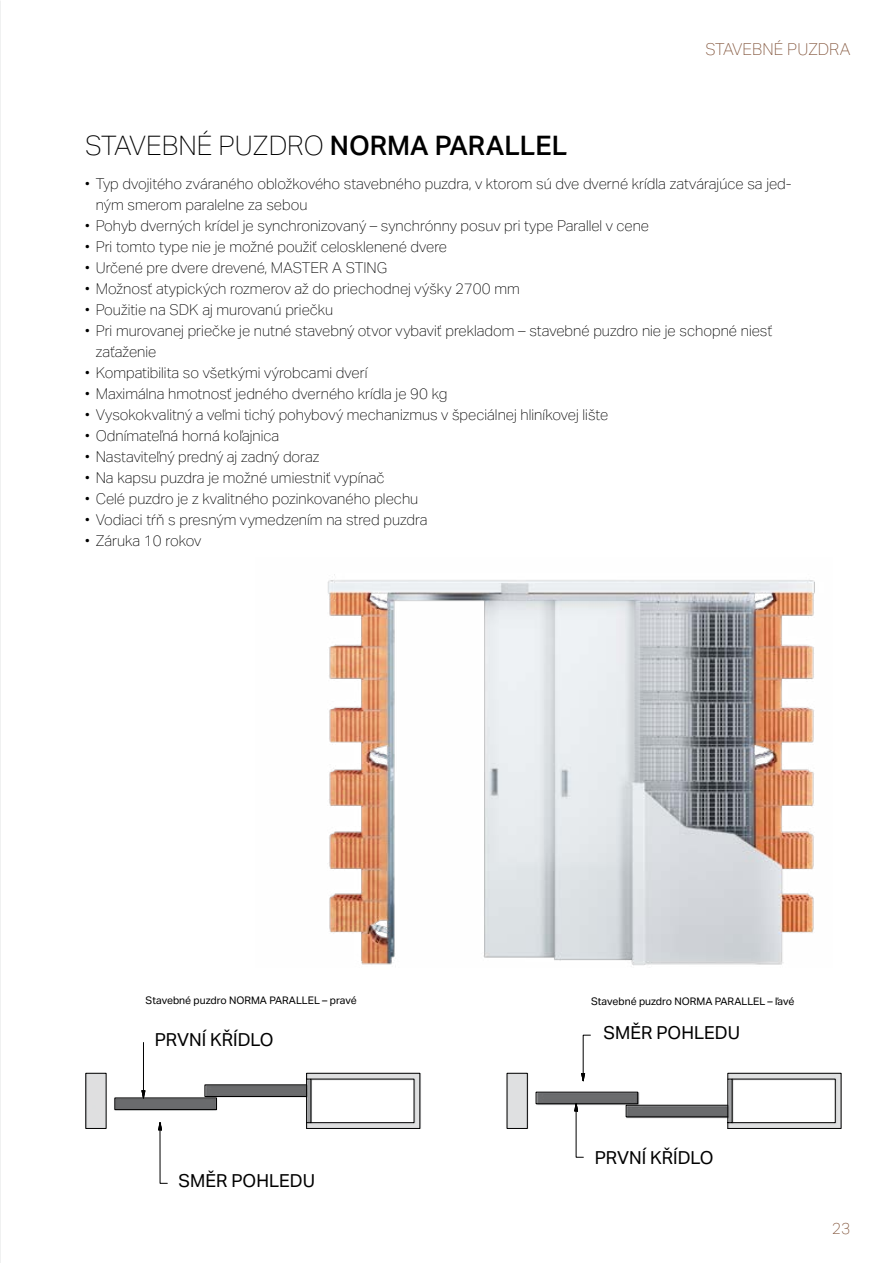
<style>
.page{position:relative;width:893px;height:1263px;background:#fff}
.page>*{position:absolute;margin:0;border:0;box-sizing:border-box;transform-origin:0 0}
.t1{font:100 27px "Aktiv Grotesk";color:#000}
.t2{font:18.75px "Aktiv Grotesk";color:#000}
.t3{font:18px "Aktiv Grotesk";color:#000}
.t4{font:100 16.5px "Aktiv Grotesk";color:#805238}
.t5{font:100 15.75px "Aktiv Grotesk";color:#805238}
.t6{font:100 15px/21px "Aktiv Grotesk";color:#000}
.t7{font:10.5px "Aktiv Grotesk";color:#000}
.s1{font-weight:500}
</style>
<div class="page">
<img style="left:0;top:0;width:1px;height:1263px">
<img style="left:85px;top:1073px;width:642px;height:56px">
<svg style="left:727px;top:1073px;width:114px;height:56px"></svg>
<div style="left:536px;top:1092px;width:102px;height:12px;border:1px solid #000"></div>
<div style="left:626px;top:1105px;width:102px;height:12px;border:1px solid #000"></div>
<svg style="left:306px;top:1073px;width:114px;height:56px"></svg>
<div style="left:205px;top:1085px;width:102px;height:12px;border:1px solid #000"></div>
<div style="left:115px;top:1098px;width:102px;height:12px;border:1px solid #000"></div>
<svg style="left:142px;top:1090px;width:3px;height:9px"></svg>
<hr style="left:143px;top:1042px;width:1px;height:49px;background:#000">
<svg style="left:574px;top:1102px;width:10px;height:55px"></svg>
<svg style="left:158px;top:1121px;width:10px;height:62px"></svg>
<svg style="left:581px;top:1035px;width:10px;height:47px"></svg>
<img style="left:327px;top:574px;width:488px;height:392px">
<p class="t4" style="left:705px;top:40px;width:147px">STAVEBNÉ PUZDRA</p>
<h1 class="t1" style="left:85px;top:130px;width:484px">STAVEBNÉ PUZDRO <span class="s1">NORMA PARALLEL</span></h1>
<p class="t6" style="left:96px;top:173px;width:697px;text-indent:-11px">• Typ dvojitého zváraného obložkového stavebného puzdra, v ktorom sú dve dverné krídla zatvárajúce sa jed&shy;ným smerom paralelne za sebou</p>
<p class="t6" style="left:85px;top:215px;width:566px">• Pohyb dverných krídel je synchronizovaný – synchrónny posuv pri type Parallel v cene</p>
<p class="t6" style="left:85px;top:236px;width:364px">• Pri tomto type nie je možné použiť celosklenené dvere</p>
<p class="t6" style="left:85px;top:257px;width:304px">• Určené pre dvere drevené, MASTER A STING</p>
<p class="t6" style="left:85px;top:278px;width:436px">• Možnosť atypických rozmerov až do priechodnej výšky 2700 mm</p>
<p class="t6" style="left:85px;top:299px;width:250px">• Použitie na SDK aj murovanú priečku</p>
<p class="t6" style="left:96px;top:320px;width:678px;text-indent:-11px">• Pri murovanej priečke je nutné stavebný otvor vybaviť prekladom – stavebné puzdro nie je schopné niesť zaťaženie</p>
<p class="t6" style="left:85px;top:362px;width:284px">• Kompatibilita so všetkými výrobcami dverí</p>
<p class="t6" style="left:85px;top:383px;width:364px">• Maximálna hmotnosť jedného dverného krídla je 90 kg</p>
<p class="t6" style="left:85px;top:404px;width:525px">• Vysokokvalitný a veľmi tichý pohybový mechanizmus v špeciálnej hliníkovej lište</p>
<p class="t6" style="left:85px;top:425px;width:196px">• Odnímateľná horná koľajnica</p>
<p class="t6" style="left:85px;top:446px;width:236px">• Nastaviteľný predný aj zadný doraz</p>
<p class="t6" style="left:85px;top:467px;width:301px">• Na kapsu puzdra je možné umiestniť vypínač</p>
<p class="t6" style="left:85px;top:488px;width:335px">• Celé puzdro je z kvalitného pozinkovaného plechu</p>
<p class="t6" style="left:85px;top:509px;width:344px">• Vodiaci tŕň s presným vymedzením na stred puzdra</p>
<p class="t6" style="left:85px;top:530px;width:118px">• Záruka 10 rokov</p>
<p class="t7" style="left:146px;top:994px;width:213px">Stavebné puzdro NORMA PARALLEL – pravé</p>
<p class="t7" style="left:591px;top:995px;width:205px">Stavebné puzdro NORMA PARALLEL – ľavé</p>
<p class="t2" style="left:153px;top:1040px;width:127px">PRVNÍ KŘÍDLO</p>
<p class="t3" style="left:604px;top:1022px;width:138px">SMĚR POHLEDU</p>
<p class="t3" style="left:155px;top:1029px;width:120px">PRVNÍ KŘÍDLO</p>
<p class="t2" style="left:602px;top:1031px;width:144px">SMĚR POHLEDU</p>
<p class="t2" style="left:173px;top:1166px;width:144px">SMĚR POHLEDU</p>
<p class="t3" style="left:179px;top:1170px;width:138px">SMĚR POHLEDU</p>
<p class="t2" style="left:591px;top:1143px;width:127px">PRVNÍ KŘÍDLO</p>
<p class="t3" style="left:595px;top:1146px;width:120px">PRVNÍ KŘÍDLO</p>
<p class="t5" style="left:832px;top:1219px;width:20px">23</p>
</div>
